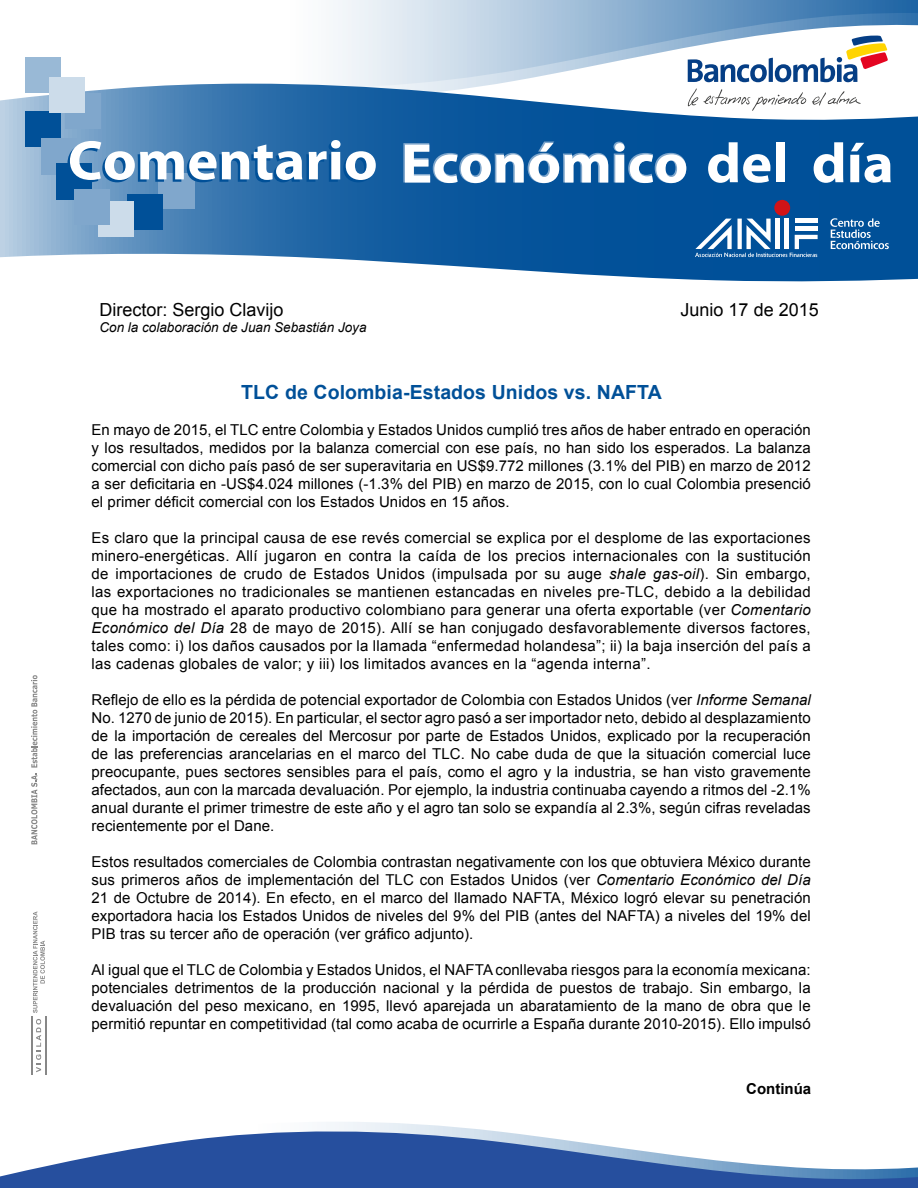
<style>
.page{position:relative;width:918px;height:1188px;background:#fff}
.page>*{position:absolute;margin:0;border:0;box-sizing:border-box;transform-origin:0 0}
.t1{font:700 19.5px "Arial";letter-spacing:.005em;color:#005098}
.t2{font:18px "Arial";color:#000}
.t3{font:15px/18px "Arial";letter-spacing:.005em;color:#000;text-align:justify}
.t4{font:700 15px "Arial";color:#000}
.t5{font:italic 13.5px "Arial";color:#000}
.s1{font-style:italic}
</style>
<div class="page">
<svg style="left:31px;top:675px;width:6px;height:169px"></svg>
<hr style="left:31px;top:1016px;width:1px;height:59px;background:#878787">
<hr style="left:45px;top:1016px;width:1px;height:59px;background:#878787">
<svg style="left:36px;top:1019px;width:5px;height:53px"></svg>
<svg style="left:33px;top:911px;width:12px;height:102px"></svg>
<svg style="left:216px;top:0;width:702px;height:84px"></svg>
<svg style="left:0;top:84px;width:622px;height:26px"></svg>
<svg style="left:0;top:110px;width:918px;height:172px;background:#3d7ab1"></svg>
<svg style="left:326px;top:1122px;width:125px;height:5px"></svg>
<div style="left:158px;top:173px;width:36px;height:36px;background:#80a7cc"></div>
<div style="left:65px;top:93px;width:36px;height:36px;background:#80a7cc"></div>
<div style="left:25px;top:57px;width:36px;height:36px;background:#99b9d6"></div>
<div style="left:25px;top:111px;width:36px;height:36px;background:#005098"></div>
<div style="left:41px;top:138px;width:36px;height:36px;background:#80a7cc"></div>
<div style="left:56px;top:164px;width:36px;height:36px;background:#005098"></div>
<div style="left:127px;top:194px;width:36px;height:36px;background:#005098"></div>
<div style="left:98px;top:201px;width:36px;height:36px;background:#ccdcea"></div>
<div style="left:49px;top:77px;width:36px;height:36px;background:#ccdcea"></div>
<div style="left:74px;top:189px;width:36px;height:36px;background:#80a7cc"></div>
<svg style="left:67px;top:140px;width:309px;height:42px"></svg>
<svg style="left:403px;top:140px;width:284px;height:44px"></svg>
<div style="left:776px;top:145px;width:9px;height:40px;background:#005098"></div>
<svg style="left:708px;top:142px;width:62px;height:44px"></svg>
<div style="left:776px;top:142px;width:9px;height:40px;background:#fff"></div>
<svg style="left:814px;top:142px;width:29px;height:44px"></svg>
<svg style="left:850px;top:143px;width:41px;height:43px"></svg>
<svg style="left:0;top:1127px;width:918px;height:61px;fill:#264f9e"></svg>
<svg style="left:830px;top:218px;width:59px;height:31px;background:#3e7ab0"></svg>
<div style="left:774px;top:200px;width:16px;height:16px;background:#d11317;border-radius:50%"></div>
<svg style="left:695px;top:219px;width:123px;height:38px"></svg>
<div style="left:775px;top:219px;width:5px;height:30px;background:#fff"></div>
<hr style="left:785px;top:219px;width:4px;height:30px;background:#fff">
<svg style="left:688px;top:34px;width:202px;height:48px"></svg>
<svg style="left:687px;top:88px;width:174px;height:24px"></svg>
<p class="t2" style="left:99px;top:297px;width:186px">Director: Sergio Clavijo</p>
<p class="t2" style="left:681px;top:297px;width:140px">Junio 17 de 2015</p>
<p class="t5" style="left:99px;top:319px;width:269px">Con la colaboración de Juan Sebastián Joya</p>
<h1 class="t1" style="left:241px;top:379px;width:422px">TLC de Colombia-Estados Unidos vs. NAFTA</h1>
<p class="t3" style="left:92px;top:421px;width:721px">En mayo de 2015, el TLC entre Colombia y Estados Unidos cumplió tres años de haber entrado en operación y los resultados, medidos por la balanza comercial con ese país, no han sido los esperados. La balanza comercial con dicho país pasó de ser superavitaria en US$9.772 millones (3.1% del PIB) en marzo de 2012 a ser deficitaria en -US$4.024 millones (-1.3% del PIB) en marzo de 2015, con lo cual Colombia presenció el primer déficit comercial con los Estados Unidos en 15 años.</p>
<p class="t3" style="left:92px;top:529px;width:721px">Es claro que la principal causa de ese revés comercial se explica por el desplome de las exportaciones minero-energéticas. Allí jugaron en contra la caída de los precios internacionales con la sustitución de importaciones de crudo de Estados Unidos (impulsada por su auge <span class="s1">shale gas-oil</span>). Sin embargo, las exportaciones no tradicionales se mantienen estancadas en niveles pre-TLC, debido a la debilidad que ha mostrado el aparato productivo colombiano para generar una oferta exportable (ver <span class="s1">Comentario Económico del Día</span> 28 de mayo de 2015). Allí se han conjugado desfavorablemente diversos factores, tales como: i) los daños causados por la llamada “enfermedad holandesa”; ii) la baja inserción del país a las cadenas globales de valor; y iii) los limitados avances en la “agenda interna”.</p>
<p class="t3" style="left:92px;top:691px;width:721px">Reflejo de ello es la pérdida de potencial exportador de Colombia con Estados Unidos (ver <span class="s1">Informe Semanal </span>No. 1270 de junio de 2015). En particular, el sector agro pasó a ser importador neto, debido al desplazamiento de la importación de cereales del Mercosur por parte de Estados Unidos, explicado por la recuperación de las preferencias arancelarias en el marco del TLC. No cabe duda de que la situación comercial luce preocupante, pues sectores sensibles para el país, como el agro y la industria, se han visto gravemente afectados, aun con la marcada devaluación. Por ejemplo, la industria continuaba cayendo a ritmos del -2.1% anual durante el primer trimestre de este año y el agro tan solo se expandía al 2.3%, según cifras reveladas recientemente por el Dane.</p>
<p class="t3" style="left:92px;top:853px;width:721px">Estos resultados comerciales de Colombia contrastan negativamente con los que obtuviera México durante sus primeros años de implementación del TLC con Estados Unidos (ver <span class="s1">Comentario Económico del Día </span>21 de Octubre de 2014). En efecto, en el marco del llamado NAFTA, México logró elevar su penetración exportadora hacia los Estados Unidos de niveles del 9% del PIB (antes del NAFTA) a niveles del 19% del PIB tras su tercer año de operación (ver gráfico adjunto).</p>
<p class="t3" style="left:92px;top:961px;width:721px">Al igual que el TLC de Colombia y Estados Unidos, el NAFTA conllevaba riesgos para la economía mexicana: potenciales detrimentos de la producción nacional y la pérdida de puestos de trabajo. Sin embargo, la devaluación del peso mexicano, en 1995, llevó aparejada un abaratamiento de la mano de obra que le permitió repuntar en competitividad (tal como acaba de ocurrirle a España durante 2010-2015). Ello impulsó</p>
<p class="t4" style="left:746px;top:1079px;width:66px">Continúa</p>
</div>
